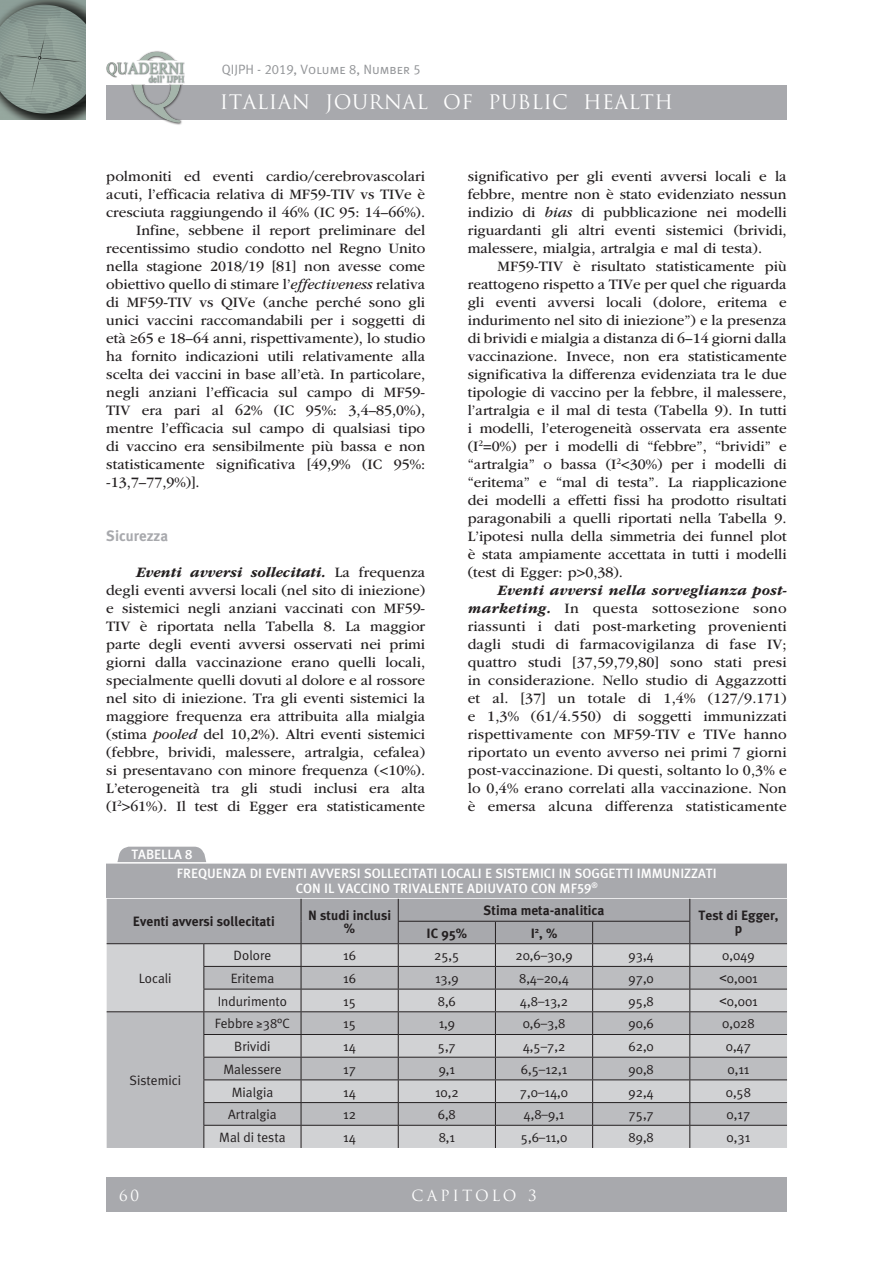
<style>
.page{position:relative;width:893px;height:1263px;background:#fff}
.page>*{position:absolute;margin:0;border:0;box-sizing:border-box;transform-origin:0 0}
.t1{font:19.5px "Trajan Pro";letter-spacing:.02em;color:#fff}
.Testo_Articolo_Garam{font:15px/18px "ITC Garamond Std";color:#231f20;text-align:justify}
.Testi_barre_blu_bass{font:15px "Trajan Pro";letter-spacing:.195em;color:#fff}
.Titoli3{font:700 15px "Meta Plus";color:#a8a9ad}
.Testo_Tabelle{font:13.5px "Meta Plus Normal";color:#231f20}
.Titoli_tabelle_grafi{font:13.5px "Meta Plus Medium Caps";color:#fff}
.Titoli_interni_tabel{font:700 13.5px/13.5px "Meta Plus";color:#231f20;text-align:center}
.t2{font:13.5px "Meta Plus Normal Caps";color:#939598}
.s1{font-style:italic}
.s2{font-weight:700;font-style:italic}
.s3{font-family:"Arial"}
</style>
<div class="page">
<img style="left:0;top:0;width:85px;height:119px">
<div style="left:106px;top:85px;width:681px;height:34px;background:#a8a9ad"></div>
<img style="left:106px;top:51px;width:80px;height:74px">
<div style="left:106px;top:1178px;width:56px;height:34px;background:#a8a9ad"></div>
<div style="left:162px;top:1178px;width:625px;height:34px;background:#a8a9ad"></div>
<svg style="left:107px;top:899px;width:680px;height:249px;background:#babbbe"></svg>
<svg style="left:117px;top:847px;width:89px;height:15px"></svg>
<div style="left:107px;top:863px;width:680px;height:34px;background:#a8a9ad"></div>
<p class="t2" style="left:222px;top:62px;width:201px">QIJPH - 2019, Volume 8, Number 5</p>
<h1 class="t1" style="left:220px;top:90px;width:455px">ITALIAN JOURNAL OF PUBLIC HEALTH</h1>
<p class="Testo_Articolo_Garam" style="left:106px;top:167px;width:320px">polmoniti ed eventi cardio/cerebrovascolari acuti, l’efficacia relativa di MF59-TIV vs TIVe è cresciuta raggiungendo il 46% (IC 95: 14–66%).</p>
<p class="Testo_Articolo_Garam" style="left:106px;top:221px;width:320px;text-indent:30px">Infine, sebbene il report preliminare del recentissimo studio condotto nel Regno Unito nella stagione 2018/19 [81] non avesse come obiettivo quello di stimare l’<span class="s1">effectiveness</span> relativa di MF59-TIV vs QIVe (anche perché sono gli unici vaccini raccomandabili per i soggetti di età ≥65 e 18–64 anni, rispettivamente), lo studio ha fornito indicazioni utili relativamente alla scelta dei vaccini in base all’età. In particolare, negli anziani l’efficacia sul campo di MF59- TIV era pari al 62% (IC 95%: 3,4–85,0%), mentre l’efficacia sul campo di qualsiasi tipo di vaccino era sensibilmente più bassa e non statisticamente significativa [49,9% (IC 95%: -13,7–77,9%)].</p>
<p class="Titoli3" style="left:106px;top:527px;width:63px">Sicurezza</p>
<p class="Testo_Articolo_Garam" style="left:106px;top:563px;width:320px;text-indent:30px"><span class="s2">Eventi avversi sollecitati.</span> La frequenza degli eventi avversi locali (nel sito di iniezione) e sistemici negli anziani vaccinati con MF59- TIV è riportata nella Tabella 8. La maggior parte degli eventi avversi osservati nei primi giorni dalla vaccinazione erano quelli locali, specialmente quelli dovuti al dolore e al rossore nel sito di iniezione. Tra gli eventi sistemici la maggiore frequenza era attribuita alla mialgia (stima <span class="s1">pooled</span> del 10,2%). Altri eventi sistemici (febbre, brividi, malessere, artralgia, cefalea) si presentavano con minore frequenza (&lt;10%).<br>L’eterogeneità tra gli studi inclusi era alta (I<sup>2</sup>&gt;61%). Il test di Egger era statisticamente</p>
<p class="Testo_Articolo_Garam" style="left:468px;top:167px;width:320px">significativo per gli eventi avversi locali e la febbre, mentre non è stato evidenziato nessun indizio di <span class="s1">bias</span> di pubblicazione nei modelli riguardanti gli altri eventi sistemici (brividi, malessere, mialgia, artralgia e mal di testa).</p>
<p class="Testo_Articolo_Garam" style="left:468px;top:257px;width:320px;text-indent:30px">MF59-TIV è risultato statisticamente più reattogeno rispetto a TIVe per quel che riguarda gli eventi avversi locali (dolore, eritema e indurimento nel sito di iniezione”) e la presenza di brividi e mialgia a distanza di 6–14 giorni dalla vaccinazione. Invece, non era statisticamente significativa la differenza evidenziata tra le due tipologie di vaccino per la febbre, il malessere, l’artralgia e il mal di testa (Tabella 9). In tutti i modelli, l’eterogeneità osservata era assente (I<sup>2</sup>=0%) per i modelli di “febbre”, “brividi” e “artralgia” o bassa (I<sup>2</sup>&lt;30%) per i modelli di “eritema” e “mal di testa”. La riapplicazione dei modelli a effetti fissi ha prodotto risultati paragonabili a quelli riportati nella Tabella 9.<br>L’ipotesi nulla della simmetria dei funnel plot è stata ampiamente accettata in tutti i modelli (test di Egger: p&gt;0,38).</p>
<p class="Testo_Articolo_Garam" style="left:468px;top:581px;width:321px;text-indent:30px"><span class="s2">Eventi avversi nella sorveglianza post&shy;marketing.</span> In questa sottosezione sono riassunti i dati post-marketing provenienti dagli studi di farmacovigilanza di fase IV; quattro studi [37,59,79,80] sono stati presi in considerazione. Nello studio di Aggazzotti et al. [37] un totale di 1,4% (127/9.171) e 1,3% (61/4.550) di soggetti immunizzati rispettivamente con MF59-TIV e TIVe hanno riportato un evento avverso nei primi 7 giorni post-vaccinazione. Di questi, soltanto lo 0,3% e lo 0,4% erano correlati alla vaccinazione. Non è emersa alcuna differenza statisticamente</p>
<p class="Titoli_tabelle_grafi" style="left:131px;top:847px;width:62px">TABELLA 8</p>
<p class="Titoli_tabelle_grafi" style="left:177px;top:865px;width:541px">FREQUENZA DI EVENTI AVVERSI SOLLECITATI LOCALI E SISTEMICI IN SOGGETTI IMMUNIZZATI</p>
<p class="Titoli_tabelle_grafi" style="left:296px;top:880px;width:303px">CON IL VACCINO TRIVALENTE ADIUVATO CON MF59<sup>®</sup></p>
<p class="Titoli_interni_tabel" style="left:133px;top:915px;width:143px">Eventi avversi sollecitati</p>
<p class="Titoli_interni_tabel" style="left:308px;top:908px;width:84px">N studi inclusi</p>
<p class="Titoli_interni_tabel" style="left:344px;top:922px;width:13px">%</p>
<p class="Titoli_interni_tabel" style="left:484px;top:904px;width:122px">Stima meta-analitica</p>
<p class="Titoli_interni_tabel" style="left:698px;top:908px;width:81px">Test di Egger, p</p>
<p class="Titoli_interni_tabel" style="left:427px;top:926px;width:42px">IC 95%</p>
<p class="Titoli_interni_tabel" style="left:531px;top:926px;width:28px">I<sup>2</sup>, %</p>
<p class="Testo_Tabelle" style="left:139px;top:970px;width:34px">Locali</p>
<p class="Testo_Tabelle" style="left:129px;top:1073px;width:53px">Sistemici</p>
<p class="Testo_Tabelle" style="left:234px;top:948px;width:39px">Dolore</p>
<p class="Testo_Tabelle" style="left:343px;top:948px;width:14px">16</p>
<p class="Testo_Tabelle" style="left:434px;top:948px;width:27px">25,5</p>
<p class="Testo_Tabelle" style="left:515px;top:948px;width:59px">20,6–30,9</p>
<p class="Testo_Tabelle" style="left:629px;top:948px;width:27px">93,4</p>
<p class="Testo_Tabelle" style="left:722px;top:948px;width:34px">0,049</p>
<p class="Testo_Tabelle" style="left:231px;top:970px;width:45px">Eritema</p>
<p class="Testo_Tabelle" style="left:343px;top:970px;width:14px">16</p>
<p class="Testo_Tabelle" style="left:435px;top:970px;width:25px">13,9</p>
<p class="Testo_Tabelle" style="left:519px;top:970px;width:51px">8,4–20,4</p>
<p class="Testo_Tabelle" style="left:629px;top:970px;width:27px">97,0</p>
<p class="Testo_Tabelle" style="left:719px;top:970px;width:40px"><span class="s3">&lt;</span>0,001</p>
<p class="Testo_Tabelle" style="left:218px;top:993px;width:71px">Indurimento</p>
<p class="Testo_Tabelle" style="left:343px;top:993px;width:14px">15</p>
<p class="Testo_Tabelle" style="left:438px;top:993px;width:20px">8,6</p>
<p class="Testo_Tabelle" style="left:520px;top:993px;width:50px">4,8–13,2</p>
<p class="Testo_Tabelle" style="left:629px;top:993px;width:27px">95,8</p>
<p class="Testo_Tabelle" style="left:719px;top:993px;width:40px"><span class="s3">&lt;</span>0,001</p>
<p class="Testo_Tabelle" style="left:215px;top:1016px;width:77px">Febbre ≥38°C</p>
<p class="Testo_Tabelle" style="left:343px;top:1016px;width:14px">15</p>
<p class="Testo_Tabelle" style="left:439px;top:1016px;width:18px">1,9</p>
<p class="Testo_Tabelle" style="left:523px;top:1016px;width:44px">0,6–3,8</p>
<p class="Testo_Tabelle" style="left:629px;top:1016px;width:27px">90,6</p>
<p class="Testo_Tabelle" style="left:722px;top:1016px;width:34px">0,028</p>
<p class="Testo_Tabelle" style="left:234px;top:1039px;width:38px">Brividi</p>
<p class="Testo_Tabelle" style="left:343px;top:1039px;width:14px">14</p>
<p class="Testo_Tabelle" style="left:438px;top:1039px;width:20px">5,7</p>
<p class="Testo_Tabelle" style="left:523px;top:1039px;width:44px">4,5–7,2</p>
<p class="Testo_Tabelle" style="left:629px;top:1039px;width:27px">62,0</p>
<p class="Testo_Tabelle" style="left:726px;top:1039px;width:27px">0,47</p>
<p class="Testo_Tabelle" style="left:223px;top:1061px;width:60px">Malessere</p>
<p class="Testo_Tabelle" style="left:343px;top:1061px;width:14px">17</p>
<p class="Testo_Tabelle" style="left:439px;top:1061px;width:18px">9,1</p>
<p class="Testo_Tabelle" style="left:521px;top:1061px;width:48px">6,5–12,1</p>
<p class="Testo_Tabelle" style="left:629px;top:1061px;width:27px">90,8</p>
<p class="Testo_Tabelle" style="left:727px;top:1061px;width:23px">0,11</p>
<p class="Testo_Tabelle" style="left:232px;top:1084px;width:43px">Mialgia</p>
<p class="Testo_Tabelle" style="left:343px;top:1084px;width:14px">14</p>
<p class="Testo_Tabelle" style="left:435px;top:1084px;width:25px">10,2</p>
<p class="Testo_Tabelle" style="left:520px;top:1084px;width:50px">7,0–14,0</p>
<p class="Testo_Tabelle" style="left:629px;top:1084px;width:27px">92,4</p>
<p class="Testo_Tabelle" style="left:726px;top:1084px;width:27px">0,58</p>
<p class="Testo_Tabelle" style="left:228px;top:1107px;width:50px">Artralgia</p>
<p class="Testo_Tabelle" style="left:343px;top:1107px;width:14px">12</p>
<p class="Testo_Tabelle" style="left:438px;top:1107px;width:20px">6,8</p>
<p class="Testo_Tabelle" style="left:524px;top:1107px;width:42px">4,8–9,1</p>
<p class="Testo_Tabelle" style="left:629px;top:1107px;width:27px">75,7</p>
<p class="Testo_Tabelle" style="left:727px;top:1107px;width:25px">0,17</p>
<p class="Testo_Tabelle" style="left:219px;top:1129px;width:68px">Mal di testa</p>
<p class="Testo_Tabelle" style="left:343px;top:1129px;width:14px">14</p>
<p class="Testo_Tabelle" style="left:439px;top:1129px;width:18px">8,1</p>
<p class="Testo_Tabelle" style="left:521px;top:1129px;width:48px">5,6–11,0</p>
<p class="Testo_Tabelle" style="left:629px;top:1129px;width:27px">89,8</p>
<p class="Testo_Tabelle" style="left:727px;top:1129px;width:25px">0,31</p>
<p class="Testi_barre_blu_bass" style="left:119px;top:1185px;width:22px">60</p>
<p class="Testi_barre_blu_bass" style="left:412px;top:1185px;width:126px">CAPITOLO 3</p>
</div>
